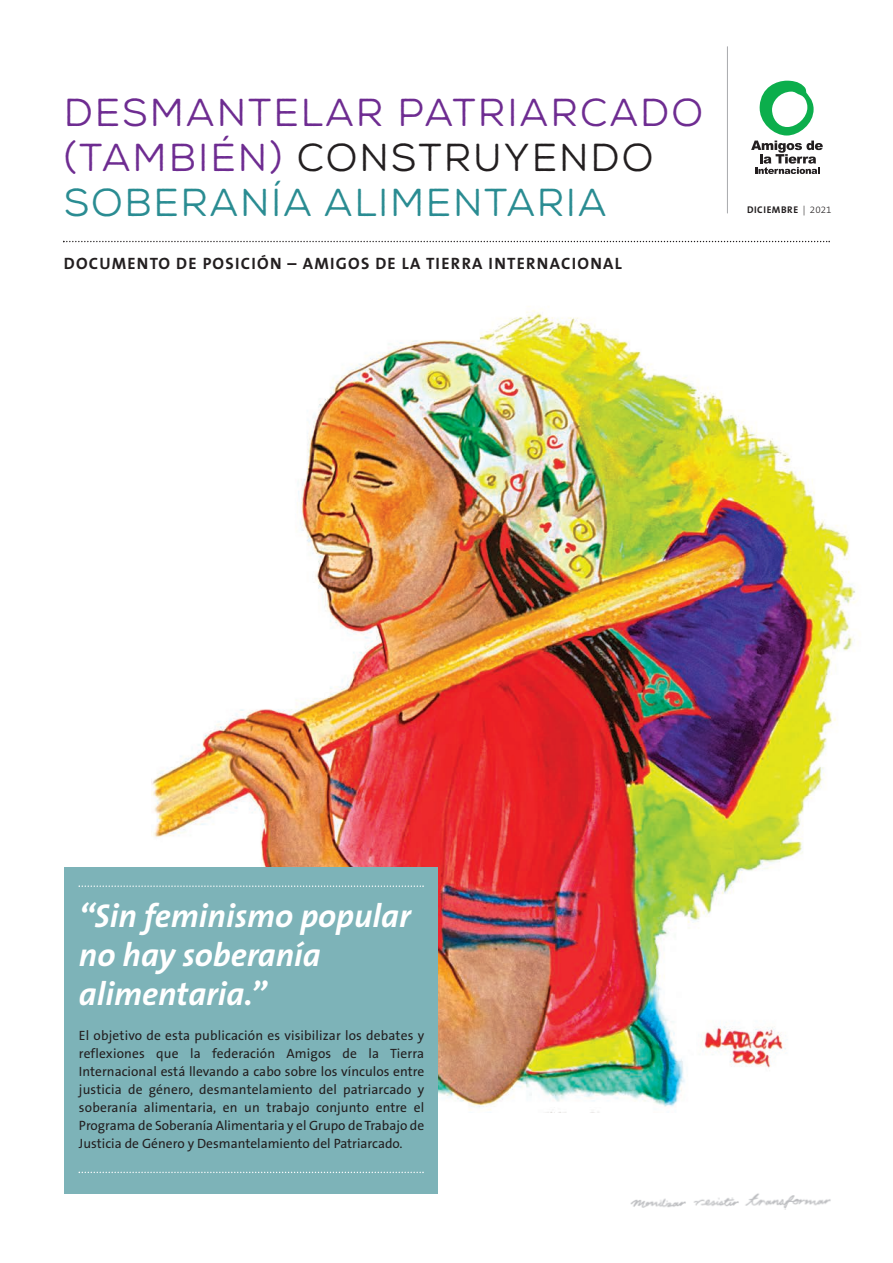
<style>
.page{position:relative;width:893px;height:1263px;background:#fff}
.page>*{position:absolute;margin:0;border:0;box-sizing:border-box;transform-origin:0 0}
.t1{font:39px/45px "Nexa Rust Sans";letter-spacing:.05em;color:#6e2c91}
.t2{font:italic 700 33px/39px "The Sans B7";color:#fff}
.t3{font:700 16.5px "The Sans B7";letter-spacing:.075em;color:#231f20}
.t4{font:13.5px/18px "The Sans B5 Plain";color:#231f20;text-align:justify}
.t5{font:700 9.75px "The Sans B7";letter-spacing:.055em;color:#231f20}
.s1{color:#231f20}
.s2{color:#2a8c92}
.s3{font-family:"The Sans B3";font-weight:300}
</style>
<div class="page">
<img style="left:151px;top:240px;width:705px;height:872px">
<img style="left:696px;top:970px;width:120px;height:142px">
<svg style="left:63px;top:241px;width:767px;height:1px"></svg>
<hr style="left:727px;top:47px;width:1px;height:166px;background:#a8a9ad">
<div style="left:64px;top:867px;width:373px;height:327px;background:#7db3b8"></div>
<svg style="left:79px;top:885px;width:345px;height:2px"></svg>
<svg style="left:79px;top:1171px;width:345px;height:2px"></svg>
<svg style="left:751px;top:81px;width:72px;height:93px"></svg>
<img style="left:630px;top:1193px;width:201px;height:17px">
<p class="t1" style="left:64px;top:90px;width:641px">DESMANTELAR PATRIARCADO (TAMBIÉN) <span class="s1">CONSTRUYENDO<br></span><span class="s2">SOBERANÍA ALIMENTARIA</span></p>
<p class="t3" style="left:64px;top:257px;width:559px">DOCUMENTO DE POSICIÓN – AMIGOS DE LA TIERRA INTERNACIONAL</p>
<p class="t5" style="left:747px;top:206px;width:86px">DICIEMBRE <span class="s3">| 2021</span></p>
<p class="t2" style="left:79px;top:897px;width:333px">“Sin feminismo popular no hay soberanía</p>
<p class="t2" style="left:79px;top:975px;width:189px">alimentaria.”</p>
<p class="t4" style="left:79px;top:1027px;width:347px">El objetivo de esta publicación es visibilizar los debates y reflexiones que la federación Amigos de la Tierra Internacional está llevando a cabo sobre los vínculos entre justicia de género, desmantelamiento del patriarcado y soberanía alimentaria, en un trabajo conjunto entre el Programa de Soberanía Alimentaria y el Grupo de Trabajo de Justicia de Género y Desmantelamiento del Patriarcado.</p>
</div>
